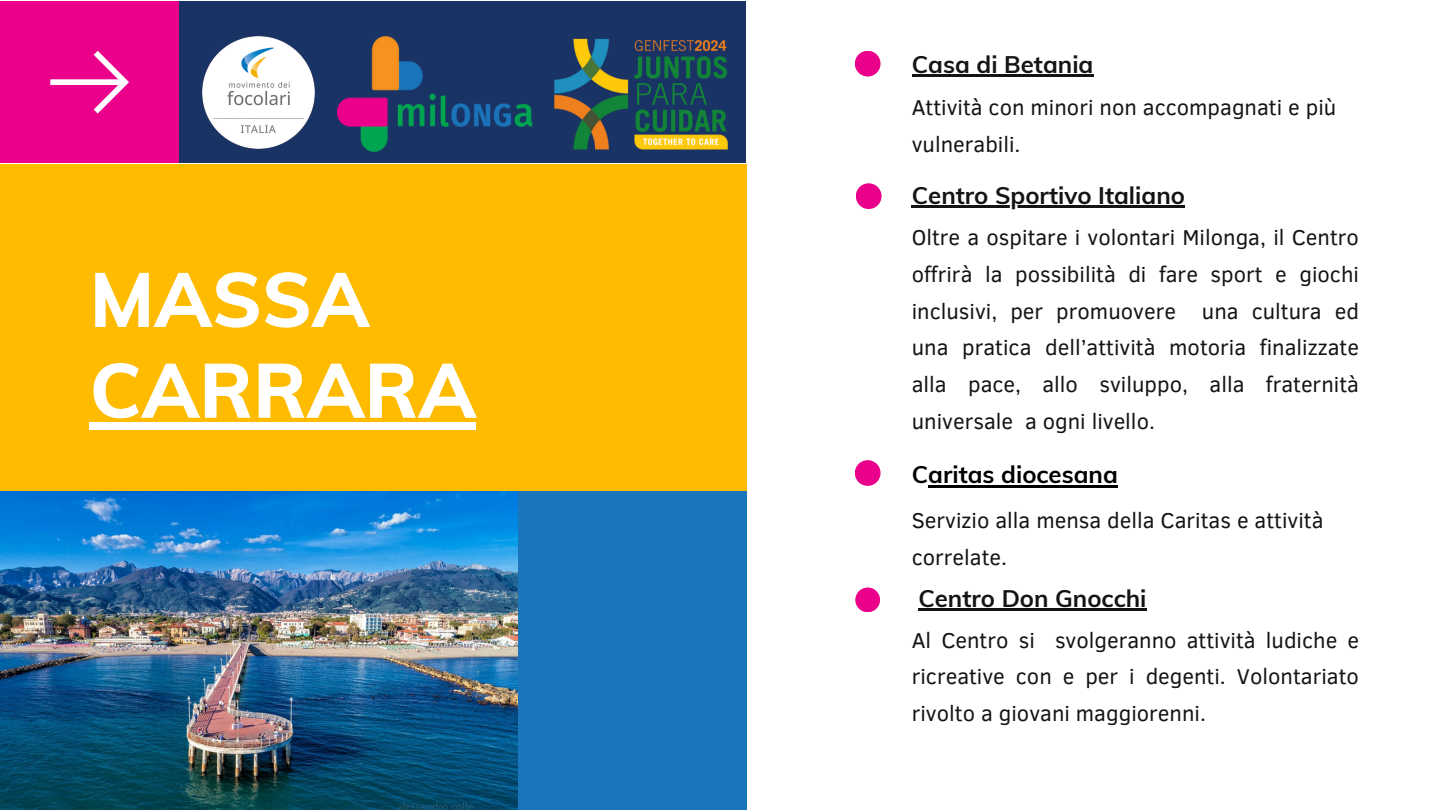
<style>
.page{position:relative;width:1440px;height:810px;background:#fff}
.page>*{position:absolute;margin:0;border:0;box-sizing:border-box;transform-origin:0 0}
.t1{font:800 76px/90.8px "Muli";color:#fff}
.t2{font:700 24px "Muli";color:#141414}
.t3{font:700 24px "Muli";color:#000}
.t4{font:22px/36.8px "Clear Sans";color:#141414}
</style>
<div class="page">
<div style="left:0;top:164px;width:746px;height:340px;background:#fb0"></div>
<div style="left:0;top:1px;width:179px;height:162px;background:#eb008b"></div>
<svg style="left:50px;top:51px;width:79px;height:63px"></svg>
<div style="left:179px;top:1px;width:567px;height:162px;background:#1a3365"></div>
<div style="left:855px;top:51px;width:26px;height:26px;background:#eb008b;border-radius:50%"></div>
<div style="left:856px;top:183px;width:26px;height:26px;background:#eb008b;border-radius:50%"></div>
<div style="left:517px;top:491px;width:230px;height:319px;background:#1b75bb"></div>
<img style="left:338px;top:36px;width:195px;height:116px">
<img style="left:554px;top:38px;width:174px;height:112px">
<img style="left:0;top:491px;width:518px;height:319px">
<img style="left:202px;top:36px;width:113px;height:113px">
<div style="left:90px;top:422px;width:386px;height:8px;background:#fff"></div>
<hr style="left:912px;top:74px;width:181px;height:2px;background:#141414">
<hr style="left:912px;top:205px;width:273px;height:3px;background:#141414">
<div style="left:855px;top:588px;width:25px;height:24px;background:#eb008b;border-radius:50%"></div>
<hr style="left:918px;top:609px;width:229px;height:2px;background:#141414">
<div style="left:855px;top:460px;width:26px;height:26px;background:#eb008b;border-radius:50%"></div>
<hr style="left:928px;top:485px;width:190px;height:2px;background:#000">
<h1 class="t1" style="left:90px;top:253px;width:388px">MASSA<br>CARRARA</h1>
<p class="t2" style="left:912px;top:49px;width:183px">Casa di Betania</p>
<h2 class="t4" style="left:912px;top:88px;width:426px">Attività con minori non accompagnati e più vulnerabili.</h2>
<h2 class="t2" style="left:912px;top:180px;width:275px">Centro Sportivo Italiano</h2>
<p class="t4" style="left:912px;top:218px;width:449px;text-align:justify">Oltre a ospitare i volontari Milonga, il Centro offrirà la possibilità di fare sport e giochi inclusivi, per promuovere una cultura ed una pratica dell’attività motoria finalizzate alla pace, allo sviluppo, alla fraternità universale a ogni livello.</p>
<p class="t3" style="left:912px;top:459px;width:208px">Caritas diocesana</p>
<h2 class="t4" style="left:912px;top:501px;width:413px">Servizio alla mensa della Caritas e attività correlate.</h2>
<p class="t2" style="left:918px;top:583px;width:230px">Centro Don Gnocchi</p>
<h2 class="t4" style="left:912px;top:620px;width:449px;text-align:justify">Al Centro si svolgeranno attività ludiche e ricreative con e per i degenti. Volontariato rivolto a giovani maggiorenni.</h2>
</div>
